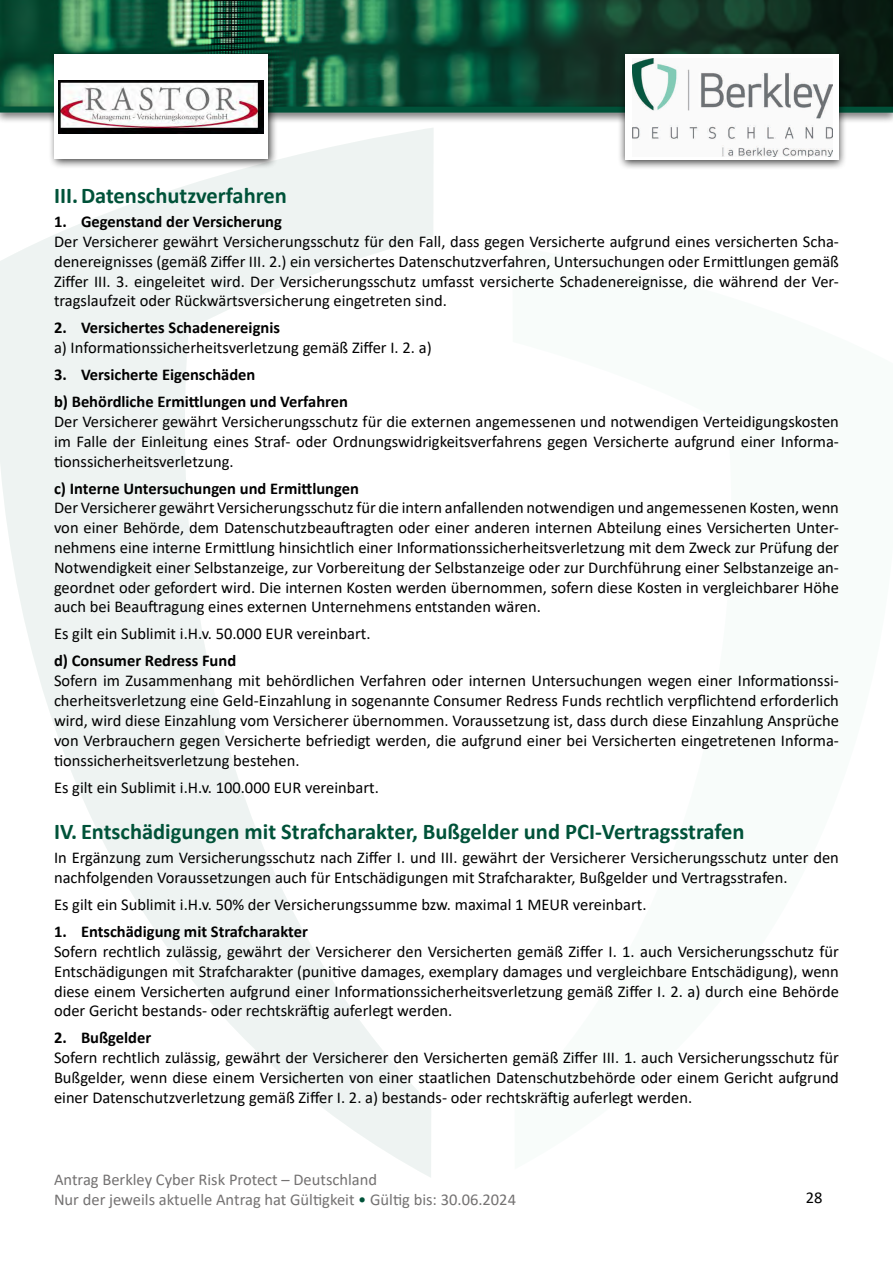
<style>
.page{position:relative;width:893px;height:1263px;background:#fff}
.page>*{position:absolute;margin:0;border:0;box-sizing:border-box;transform-origin:0 0}
.t1{font:700 22.5px "Calibri";color:#005239}
.t2{font:16.5px/19.8px "Calibri";color:#000;text-align:justify}
.t3{font:700 16.5px "Calibri";color:#000}
.t4{font:16.5px/19.8px "Calibri";color:#747272}
.s1{color:#005239}
</style>
<div class="page">
<svg style="left:0;top:128px;width:434px;height:1049px"></svg>
<img style="left:0;top:1px;width:893px;height:100px">
<div style="left:0;top:101px;width:893px;height:23px;background:#000;opacity:.75"></div>
<div style="left:0;top:107px;width:893px;height:6px;background:#005239"></div>
<div style="left:617px;top:49px;width:230px;height:121px;background:#000;opacity:.75"></div>
<div style="left:625px;top:54px;width:214px;height:105px;background:#fff"></div>
<img style="left:632px;top:59px;width:200px;height:97px">
<div style="left:48px;top:48px;width:230px;height:121px;background:#000;opacity:.75"></div>
<div style="left:54px;top:54px;width:214px;height:105px;background:#fff"></div>
<img style="left:59px;top:81px;width:204px;height:53px">
<p class="t1" style="left:54px;top:179px;width:234px">III.Datenschutzverfahren</p>
<p class="t3" style="left:54px;top:210px;width:229px">1. Gegenstand der Versicherung</p>
<p class="t2" style="left:54px;top:231px;width:786px">Der Versicherer gewährt Versicherungsschutz für den Fall, dass gegen Versicherte aufgrund eines versicherten Scha&shy;denereignisses (gemäß Ziffer III. 2.) ein versichertes Datenschutzverfahren, Untersuchungen oder Ermittlungen gemäß Ziffer III. 3. eingeleitet wird. Der Versicherungsschutz umfasst versicherte Schadenereignisse, die während der Ver&shy;tragslaufzeit oder Rückwärtsversicherung eingetreten sind.</p>
<p class="t3" style="left:54px;top:316px;width:227px">2. Versichertes Schadenereignis</p>
<p class="t2" style="left:54px;top:337px;width:379px">a) Informationssicherheitsverletzung gemäß Ziffer I. 2. a)</p>
<p class="t3" style="left:54px;top:363px;width:203px">3. Versicherte Eigenschäden</p>
<p class="t3" style="left:54px;top:390px;width:296px">b) Behördliche Ermittlungen und Verfahren</p>
<p class="t2" style="left:54px;top:411px;width:786px">Der Versicherer gewährt Versicherungsschutz für die externen angemessenen und notwendigen Verteidigungskosten im Falle der Einleitung eines Straf- oder Ordnungswidrigkeitsverfahrens gegen Versicherte aufgrund einer Informa&shy;tionssicherheitsverletzung.</p>
<p class="t3" style="left:54px;top:476px;width:306px">c) Interne Untersuchungen und Ermittlungen</p>
<p class="t2" style="left:54px;top:498px;width:786px">Der Versicherer gewährt Versicherungsschutz für die intern anfallenden notwendigen und angemessenen Kosten, wenn von einer Behörde, dem Datenschutzbeauftragten oder einer anderen internen Abteilung eines Versicherten Unter&shy;nehmens eine interne Ermittlung hinsichtlich einer Informationssicherheitsverletzung mit dem Zweck zur Prüfung der Notwendigkeit einer Selbstanzeige, zur Vorbereitung der Selbstanzeige oder zur Durchführung einer Selbstanzeige an&shy;geordnet oder gefordert wird. Die internen Kosten werden übernommen, sofern diese Kosten in vergleichbarer Höhe auch bei Beauftragung eines externen Unternehmens entstanden wären.</p>
<p class="t2" style="left:54px;top:624px;width:318px">Es gilt ein Sublimit i.H.v. 50.000 EUR vereinbart.</p>
<p class="t3" style="left:54px;top:649px;width:184px">d) Consumer Redress Fund</p>
<p class="t2" style="left:54px;top:670px;width:786px">Sofern im Zusammenhang mit behördlichen Verfahren oder internen Untersuchungen wegen einer Informationssi&shy;cherheitsverletzung eine Geld-Einzahlung in sogenannte Consumer Redress Funds rechtlich verpflichtend erforderlich wird, wird diese Einzahlung vom Versicherer übernommen. Voraussetzung ist, dass durch diese Einzahlung Ansprüche von Verbrauchern gegen Versicherte befriedigt werden, die aufgrund einer bei Versicherten eingetretenen Informa&shy;tionssicherheitsverletzung bestehen.</p>
<p class="t2" style="left:54px;top:777px;width:326px">Es gilt ein Sublimit i.H.v. 100.000 EUR vereinbart.</p>
<p class="t1" style="left:54px;top:815px;width:692px">IV. Entschädigungen mit Strafcharakter, Bußgelder und PCI-Vertragsstrafen</p>
<p class="t2" style="left:54px;top:847px;width:786px">In Ergänzung zum Versicherungsschutz nach Ziffer I. und III. gewährt der Versicherer Versicherungsschutz unter den nachfolgenden Voraussetzungen auch für Entschädigungen mit Strafcharakter, Bußgelder und Vertragsstrafen.</p>
<p class="t2" style="left:54px;top:894px;width:594px">Es gilt ein Sublimit i.H.v. 50% der Versicherungssumme bzw. maximal 1 MEUR vereinbart.</p>
<p class="t3" style="left:54px;top:920px;width:255px">1. Entschädigung mit Strafcharakter</p>
<p class="t2" style="left:54px;top:941px;width:786px">Sofern rechtlich zulässig, gewährt der Versicherer den Versicherten gemäß Ziffer I. 1. auch Versicherungsschutz für Entschädigungen mit Strafcharakter (punitive damages, exemplary damages und vergleichbare Entschädigung), wenn diese einem Versicherten aufgrund einer Informationssicherheitsverletzung gemäß Ziffer I. 2. a) durch eine Behörde oder Gericht bestands- oder rechtskräftig auferlegt werden.</p>
<p class="t3" style="left:54px;top:1026px;width:99px">2. Bußgelder</p>
<p class="t2" style="left:54px;top:1047px;width:786px">Sofern rechtlich zulässig, gewährt der Versicherer den Versicherten gemäß Ziffer III. 1. auch Versicherungsschutz für Bußgelder, wenn diese einem Versicherten von einer staatlichen Datenschutzbehörde oder einem Gericht aufgrund einer Datenschutzverletzung gemäß Ziffer I. 2. a) bestands- oder rechtskräftig auferlegt werden.</p>
<p class="t4" style="left:54px;top:1169px;width:464px">Antrag Berkley Cyber Risk Protect – Deutschland<br>Nur der jeweils aktuelle Antrag hat Gültigkeit <span class="s1">•</span> Gültig bis: 30.06.2024</p>
<p class="t2" style="left:806px;top:1187px;width:18px">28</p>
</div>
